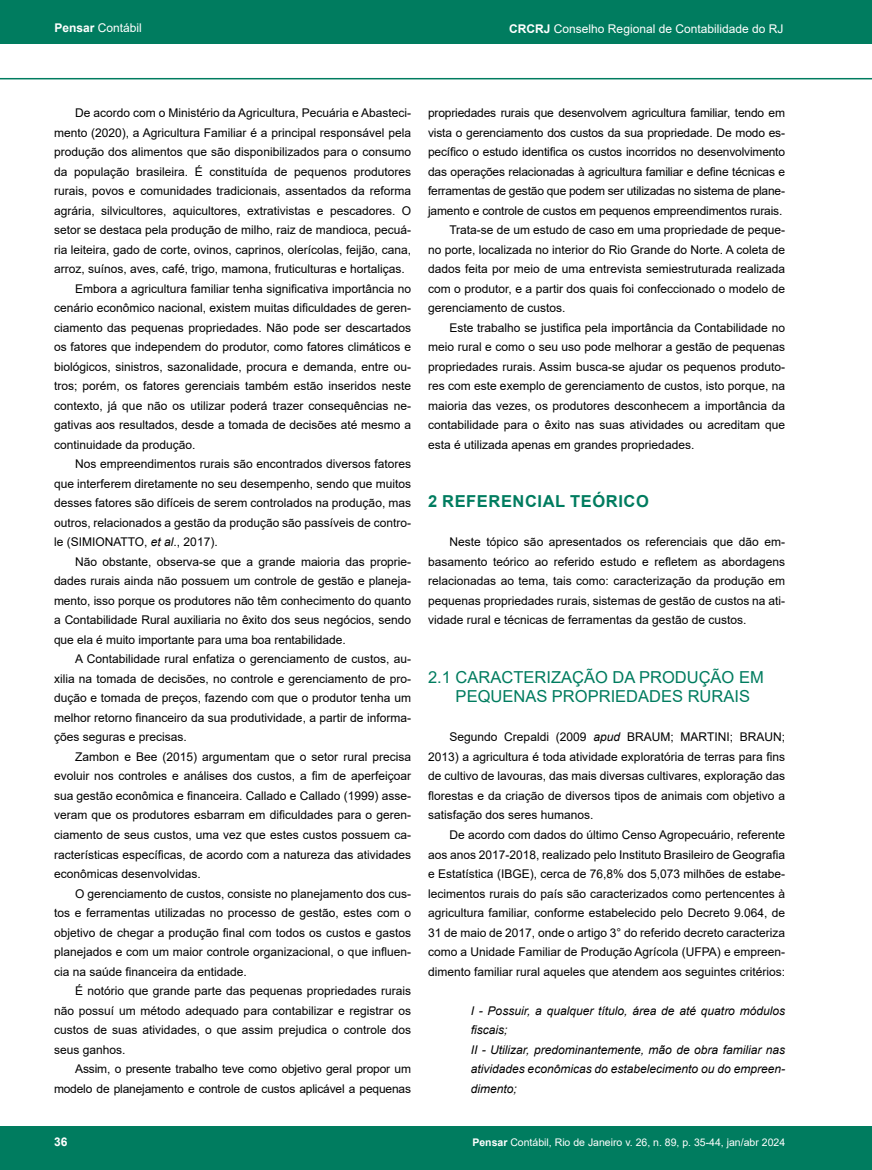
<style>
.page{position:relative;width:872px;height:1170px;background:#fff}
.page>*{position:absolute;margin:0;border:0;box-sizing:border-box;transform-origin:0 0}
.t1{font:16.5px/19.5px "Arial";color:#007c5f}
.t2{font:700 16.5px "Arial";letter-spacing:.035em;color:#007c5f}
.t3{font:12px/19.5px "Arial";color:#000;text-align:justify}
.t4{font:italic 12px/19.5px "Arial";color:#000}
.t5{font:12px "Arial";color:#fff}
.t6{font:700 12px "Arial";color:#fff}
.t7{font:10.5px "Arial";color:#fff}
.s1{font-weight:700}
.s2{font-style:italic}
</style>
<div class="page">
<div style="left:0;top:1126px;width:872px;height:43px;background:#007c5f"></div>
<div style="left:0;top:0;width:872px;height:43px;background:#007c5f"></div>
<hr style="left:0;top:78px;width:872px;height:1px;background:#007c5f">
<p class="t5" style="left:54px;top:20px;width:89px"><span class="s1">Pensar</span> Contábil</p>
<p class="t5" style="left:509px;top:20px;width:276px"><span class="s1">CRCRJ</span> Conselho Regional de Contabilidade do RJ</p>
<p class="t3" style="left:75px;top:103px;width:337px">De acordo com o Ministério da Agricultura, Pecuária e Abasteci-</p>
<p class="t3" style="left:54px;top:122px;width:358px">mento (2020), a Agricultura Familiar é a principal responsável pela</p>
<p class="t3" style="left:54px;top:142px;width:358px">produção dos alimentos que são disponibilizados para o consumo</p>
<p class="t3" style="left:54px;top:161px;width:358px">da população brasileira. É constituída de pequenos produtores</p>
<p class="t3" style="left:54px;top:181px;width:358px">rurais, povos e comunidades tradicionais, assentados da reforma</p>
<p class="t3" style="left:54px;top:200px;width:358px">agrária, silvicultores, aquicultores, extrativistas e pescadores. O</p>
<p class="t3" style="left:54px;top:220px;width:358px">setor se destaca pela produção de milho, raiz de mandioca, pecuá-</p>
<p class="t3" style="left:54px;top:239px;width:358px">ria leiteira, gado de corte, ovinos, caprinos, olerícolas, feijão, cana,</p>
<p class="t3" style="left:54px;top:259px;width:352px">arroz, suínos, aves, café, trigo, mamona, fruticulturas e hortaliças.</p>
<p class="t3" style="left:75px;top:278px;width:337px">Embora a agricultura familiar tenha significativa importância no</p>
<p class="t3" style="left:54px;top:298px;width:358px">cenário econômico nacional, existem muitas dificuldades de geren-</p>
<p class="t3" style="left:54px;top:317px;width:358px">ciamento das pequenas propriedades. Não pode ser descartados</p>
<p class="t3" style="left:54px;top:337px;width:358px">os fatores que independem do produtor, como fatores climáticos e</p>
<p class="t3" style="left:54px;top:356px;width:358px">biológicos, sinistros, sazonalidade, procura e demanda, entre ou-</p>
<p class="t3" style="left:54px;top:376px;width:358px">tros; porém, os fatores gerenciais também estão inseridos neste</p>
<p class="t3" style="left:54px;top:395px;width:358px">contexto, já que não os utilizar poderá trazer consequências ne-</p>
<p class="t3" style="left:54px;top:415px;width:358px">gativas aos resultados, desde a tomada de decisões até mesmo a</p>
<p class="t3" style="left:54px;top:434px;width:143px">continuidade da produção.</p>
<p class="t3" style="left:75px;top:454px;width:337px">Nos empreendimentos rurais são encontrados diversos fatores</p>
<p class="t3" style="left:54px;top:473px;width:358px">que interferem diretamente no seu desempenho, sendo que muitos</p>
<p class="t3" style="left:54px;top:493px;width:358px">desses fatores são difíceis de serem controlados na produção, mas</p>
<p class="t3" style="left:54px;top:512px;width:358px">outros, relacionados a gestão da produção são passíveis de contro-</p>
<p class="t3" style="left:54px;top:532px;width:165px">le (SIMIONATTO, <span class="s2">et al</span>., 2017).</p>
<p class="t3" style="left:75px;top:551px;width:337px">Não obstante, observa-se que a grande maioria das proprie-</p>
<p class="t3" style="left:54px;top:571px;width:358px">dades rurais ainda não possuem um controle de gestão e planeja-</p>
<p class="t3" style="left:54px;top:590px;width:358px">mento, isso porque os produtores não têm conhecimento do quanto</p>
<p class="t3" style="left:54px;top:610px;width:358px">a Contabilidade Rural auxiliaria no êxito dos seus negócios, sendo</p>
<p class="t3" style="left:54px;top:629px;width:293px">que ela é muito importante para uma boa rentabilidade.</p>
<p class="t3" style="left:75px;top:649px;width:337px">A Contabilidade rural enfatiza o gerenciamento de custos, au-</p>
<p class="t3" style="left:54px;top:668px;width:358px">xilia na tomada de decisões, no controle e gerenciamento de pro-</p>
<p class="t3" style="left:54px;top:688px;width:358px">dução e tomada de preços, fazendo com que o produtor tenha um</p>
<p class="t3" style="left:54px;top:707px;width:358px">melhor retorno financeiro da sua produtividade, a partir de informa-</p>
<p class="t3" style="left:54px;top:727px;width:134px">ções seguras e precisas.</p>
<p class="t3" style="left:75px;top:746px;width:337px">Zambon e Bee (2015) argumentam que o setor rural precisa</p>
<p class="t3" style="left:54px;top:766px;width:358px">evoluir nos controles e análises dos custos, a fim de aperfeiçoar</p>
<p class="t3" style="left:54px;top:785px;width:358px">sua gestão econômica e financeira. Callado e Callado (1999) asse-</p>
<p class="t3" style="left:54px;top:805px;width:358px">veram que os produtores esbarram em dificuldades para o geren-</p>
<p class="t3" style="left:54px;top:824px;width:358px">ciamento de seus custos, uma vez que estes custos possuem ca-</p>
<p class="t3" style="left:54px;top:844px;width:358px">racterísticas específicas, de acordo com a natureza das atividades</p>
<p class="t3" style="left:54px;top:863px;width:148px">econômicas desenvolvidas.</p>
<p class="t3" style="left:75px;top:883px;width:337px">O gerenciamento de custos, consiste no planejamento dos cus-</p>
<p class="t3" style="left:54px;top:902px;width:358px">tos e ferramentas utilizadas no processo de gestão, estes com o</p>
<p class="t3" style="left:54px;top:922px;width:358px">objetivo de chegar a produção final com todos os custos e gastos</p>
<p class="t3" style="left:54px;top:941px;width:358px">planejados e com um maior controle organizacional, o que influen-</p>
<p class="t3" style="left:54px;top:961px;width:194px">cia na saúde financeira da entidade.</p>
<p class="t3" style="left:75px;top:980px;width:337px">É notório que grande parte das pequenas propriedades rurais</p>
<p class="t3" style="left:54px;top:1000px;width:358px">não possuí um método adequado para contabilizar e registrar os</p>
<p class="t3" style="left:54px;top:1019px;width:358px">custos de suas atividades, o que assim prejudica o controle dos</p>
<p class="t3" style="left:54px;top:1039px;width:73px">seus ganhos.</p>
<p class="t3" style="left:75px;top:1058px;width:337px">Assim, o presente trabalho teve como objetivo geral propor um</p>
<p class="t3" style="left:54px;top:1078px;width:358px">modelo de planejamento e controle de custos aplicável a pequenas</p>
<p class="t3" style="left:428px;top:103px;width:358px">propriedades rurais que desenvolvem agricultura familiar, tendo em</p>
<p class="t3" style="left:428px;top:122px;width:358px">vista o gerenciamento dos custos da sua propriedade. De modo es-</p>
<p class="t3" style="left:428px;top:142px;width:358px">pecífico o estudo identifica os custos incorridos no desenvolvimento</p>
<p class="t3" style="left:428px;top:161px;width:358px">das operações relacionadas à agricultura familiar e define técnicas e</p>
<p class="t3" style="left:428px;top:181px;width:358px">ferramentas de gestão que podem ser utilizadas no sistema de plane-</p>
<p class="t3" style="left:428px;top:200px;width:356px">jamento e controle de custos em pequenos empreendimentos rurais.</p>
<p class="t3" style="left:449px;top:220px;width:337px">Trata-se de um estudo de caso em uma propriedade de peque-</p>
<p class="t3" style="left:428px;top:239px;width:358px">no porte, localizada no interior do Rio Grande do Norte. A coleta de</p>
<p class="t3" style="left:428px;top:259px;width:358px">dados feita por meio de uma entrevista semiestruturada realizada</p>
<p class="t3" style="left:428px;top:278px;width:358px">com o produtor, e a partir dos quais foi confeccionado o modelo de</p>
<p class="t3" style="left:428px;top:298px;width:139px">gerenciamento de custos.</p>
<p class="t3" style="left:449px;top:317px;width:337px">Este trabalho se justifica pela importância da Contabilidade no</p>
<p class="t3" style="left:428px;top:337px;width:358px">meio rural e como o seu uso pode melhorar a gestão de pequenas</p>
<p class="t3" style="left:428px;top:356px;width:358px">propriedades rurais. Assim busca-se ajudar os pequenos produto-</p>
<p class="t3" style="left:428px;top:376px;width:358px">res com este exemplo de gerenciamento de custos, isto porque, na</p>
<p class="t3" style="left:428px;top:395px;width:358px">maioria das vezes, os produtores desconhecem a importância da</p>
<p class="t3" style="left:428px;top:415px;width:358px">contabilidade para o êxito nas suas atividades ou acreditam que</p>
<p class="t3" style="left:428px;top:434px;width:268px">esta é utilizada apenas em grandes propriedades.</p>
<h1 class="t2" style="left:428px;top:490px;width:222px">2 REFERENCIAL TEÓRICO</h1>
<p class="t3" style="left:428px;top:532px;width:358px;text-indent:21px">Neste tópico são apresentados os referenciais que dão em&shy;basamento teórico ao referido estudo e refletem as abordagens relacionadas ao tema, tais como: caracterização da produção em pequenas propriedades rurais, sistemas de gestão de custos na ati&shy;vidade rural e técnicas de ferramentas da gestão de custos.</p>
<h1 class="t1" style="left:455px;top:667px;width:310px;text-indent:-28px">2.1 CARACTERIZAÇÃO DA PRODUÇÃO EM<br>PEQUENAS PROPRIEDADES RURAIS</h1>
<p class="t3" style="left:428px;top:727px;width:358px;text-indent:21px">Segundo Crepaldi (2009 <span class="s2">apud</span> BRAUM; MARTINI; BRAUN; 2013) a agricultura é toda atividade exploratória de terras para fins de cultivo de lavouras, das mais diversas cultivares, exploração das florestas e da criação de diversos tipos de animais com objetivo a satisfação dos seres humanos.</p>
<p class="t3" style="left:428px;top:824px;width:358px;text-indent:21px">De acordo com dados do último Censo Agropecuário, referente aos anos 2017-2018, realizado pelo Instituto Brasileiro de Geografia e Estatística (IBGE), cerca de 76,8% dos 5,073 milhões de estabe&shy;lecimentos rurais do país são caracterizados como pertencentes à agricultura familiar, conforme estabelecido pelo Decreto 9.064, de 31 de maio de 2017, onde o artigo 3° do referido decreto caracteriza como a Unidade Familiar de Produção Agrícola (UFPA) e empreen&shy;dimento familiar rural aqueles que atendem aos seguintes critérios:</p>
<p class="t4" style="left:470px;top:1000px;width:316px">I - Possuir, a qualquer título, área de até quatro módulos fiscais;<br>II - Utilizar, predominantemente, mão de obra familiar nas atividades econômicas do estabelecimento ou do empreen&shy;dimento;</p>
<p class="t6" style="left:54px;top:1133px;width:15px">36</p>
<p class="t7" style="left:472px;top:1135px;width:314px"><span class="s1">Pensar</span> Contábil, Rio de Janeiro v. 26, n. 89, p. 35-44, jan/abr 2024</p>
</div>
